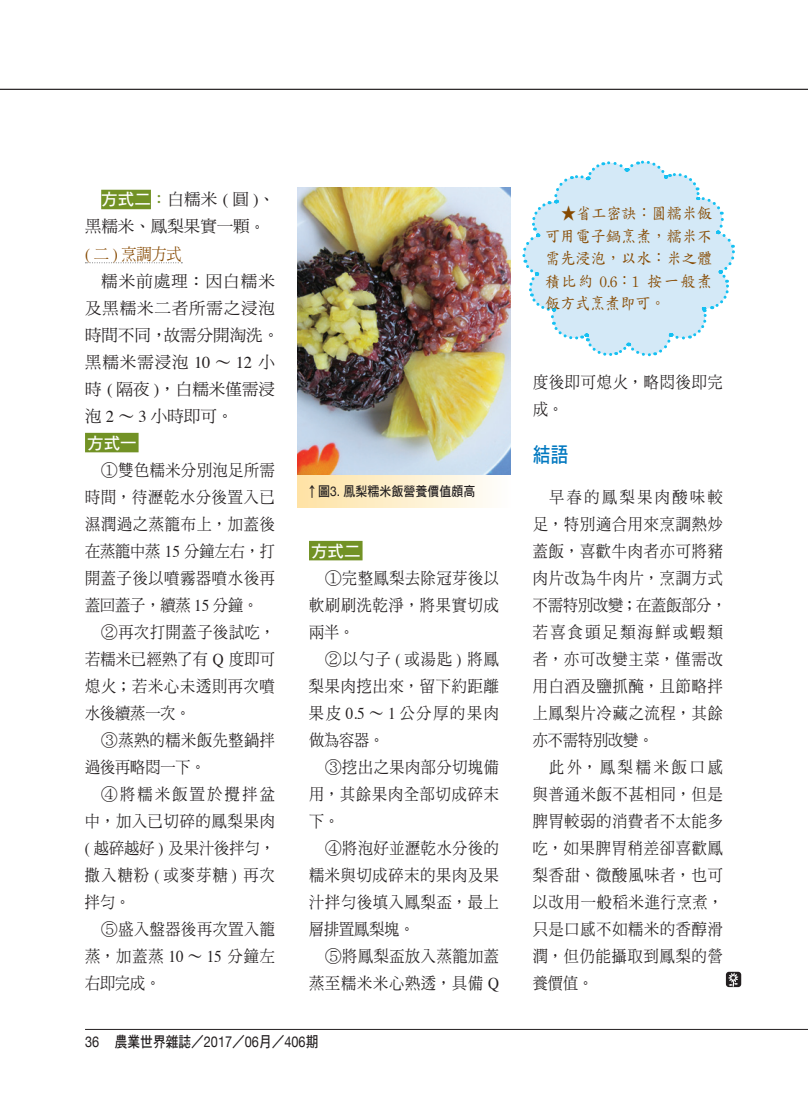
<style>
.page{position:relative;width:808px;height:1106px;background:#fff}
.page>*{position:absolute;margin:0;border:0;box-sizing:border-box;transform-origin:0 0}
.t1{font:21px "DF Hei Std W7";color:#0078c0;scale:.84 1}
.t2{font:16.5px/27px "DF Ming Std W5";letter-spacing:.06em;color:#231f20;text-align:justify}
.t3{font:16.5px/27px "DF Ming Std W5";letter-spacing:.06em;color:#231f20;scale:.91 1}
.t4{font:16.5px/22.5px "DF Kai Shu SB Estd BF";letter-spacing:.01em;color:#864900;text-align:justify;scale:.91 1}
.t5{font:16.5px/27px "DF Ming Std W5";letter-spacing:.04em;color:#231f20}
.t6{font:16.5px/27px "DF Ming Std W5";color:#231f20}
.t7{font:16.5px "DF Hei Std W7";color:#fff}
.t8{font:15px "Helvetica Neue";color:#231f20;scale:.85 1}
.t9{font:13.5px "DF Hei Std W7";color:#231f20;scale:.89 1}
.s1{font-family:"DF Hei Std W7";color:#fff}
.s2{color:#729225}
.s3{font-family:"Times"}
.s4{font-family:"Times";color:#864900}
.s5{color:#864900}
.s6{font-family:"Helvetica Neue"}
.s7{font-family:"DF Hei Std W7"}
</style>
<div class="page">
<hr style="left:0;top:89px;width:808px;height:1px;background:#231f20">
<hr style="left:85px;top:1029px;width:723px;height:1px;background:#231f20">
<div style="left:101px;top:190px;width:50px;height:19px;background:#729225"></div>
<svg style="left:85px;top:262px;width:97px;height:1px"></svg>
<div style="left:85px;top:433px;width:54px;height:19px;background:#729225"></div>
<div style="left:309px;top:541px;width:54px;height:19px;background:#729225"></div>
<div style="left:726px;top:971px;width:15px;height:16px;background:#231f20;border-radius:3px"></div>
<svg style="left:728px;top:972px;width:10px;height:15px"></svg>
<img style="left:298px;top:187px;width:212px;height:288px">
<div style="left:298px;top:475px;width:212px;height:33px;background:linear-gradient(to right,#fee2a4,#fefefc)"></div>
<svg style="left:522px;top:160px;width:213px;height:197px"></svg>
<p class="t6" style="left:85px;top:186px;width:191px;text-indent:16px"><span class="s1">方式二</span><span class="s2">：</span>白糯米 <span class="s3">(</span> 圓 <span class="s3">)</span>、黑糯米、鳳梨果實一顆。<br><span class="s4">(</span> <span class="s5">二</span> <span class="s4">)</span> <span class="s5">烹調方式</span></p>
<p class="t2" style="left:85px;top:267px;width:196px;text-align:left;text-indent:16px">糯米前處理：因白糯米及黑糯米二者所需之浸泡時間不同，故需分開淘洗。黑糯米需浸泡 <span class="s3">10</span> ∼ <span class="s3">12</span> 小時 <span class="s3">(</span> 隔夜 <span class="s3">)</span>，白糯米僅需浸泡 <span class="s3">2</span> ∼ <span class="s3">3</span> 小時即可。</p>
<p class="t7" style="left:87px;top:434px;width:51px">方式一</p>
<p class="t2" style="left:85px;top:456px;width:191px;text-indent:16px">①雙色糯米分別泡足所需時間，待瀝乾水分後置入已濕潤過之蒸籠布上，加蓋後在蒸籠中蒸 <span class="s3">15</span> 分鐘左右，打開蓋子後以噴霧器噴水後再蓋回蓋子，續蒸 <span class="s3">15</span> 分鐘。</p>
<p class="t2" style="left:85px;top:618px;width:191px;text-indent:16px">②再次打開蓋子後試吃，若糯米已經熟了有 <span class="s3">Q</span> 度即可熄火；若米心未透則再次噴水後續蒸一次。</p>
<p class="t5" style="left:85px;top:726px;width:191px;text-indent:16px">③蒸熟的糯米飯先整鍋拌過後再略悶一下。</p>
<p class="t2" style="left:85px;top:780px;width:191px;text-indent:16px">④將糯米飯置於攪拌盆中，加入已切碎的鳳梨果肉<span class="s3">(</span> 越碎越好 <span class="s3">)</span> 及果汁後拌勻，撒入糖粉 <span class="s3">(</span> 或麥芽糖 <span class="s3">)</span> 再次拌勻。</p>
<p class="t2" style="left:85px;top:915px;width:191px;text-indent:16px">⑤盛入盤器後再次置入籠蒸，加蓋蒸 <span class="s3">10</span> ∼ <span class="s3">15</span> 分鐘左右即完成。</p>
<p class="t9" style="left:306px;top:484px;width:192px">↑圖<span class="s6">3.</span> 鳳梨糯米飯營養價值頗高</p>
<p class="t7" style="left:311px;top:542px;width:51px">方式二</p>
<p class="t2" style="left:309px;top:564px;width:191px;text-indent:16px">①完整鳳梨去除冠芽後以軟刷刷洗乾淨，將果實切成兩半。</p>
<p class="t2" style="left:309px;top:645px;width:191px;text-indent:16px">②以勺子 <span class="s3">(</span> 或湯匙 <span class="s3">)</span> 將鳳梨果肉挖出來，留下約距離果皮 <span class="s3">0.5</span> ∼ <span class="s3">1</span> 公分厚的果肉做為容器。</p>
<p class="t2" style="left:309px;top:753px;width:191px;text-indent:16px">③挖出之果肉部分切塊備用，其餘果肉全部切成碎末下。</p>
<p class="t2" style="left:309px;top:834px;width:191px;text-indent:16px">④將泡好並瀝乾水分後的糯米與切成碎末的果肉及果汁拌勻後填入鳳梨盃，最上層排置鳳梨塊。</p>
<p class="t5" style="left:309px;top:942px;width:191px;text-align:right">⑤將鳳梨盃放入蒸籠加蓋蒸至糯米米心熟透，具備 <span class="s3">Q</span></p>
<p class="t8" style="left:85px;top:1030px;width:276px">36 <span class="s7">農業世界雜誌／</span>2017<span class="s7">／</span>06<span class="s7">月／</span>406<span class="s7">期</span></p>
<p class="t4" style="left:545px;top:202px;width:185px;text-indent:16px">★省工密訣：圓糯米飯可用電子鍋烹煮，糯米不需先浸泡，以水：米之體積比約 0.6：1 按一般煮飯方式烹煮即可。</p>
<p class="t3" style="left:533px;top:368px;width:210px">度後即可熄火，略悶後即完成。</p>
<p class="t1" style="left:533px;top:443px;width:44px">結語</p>
<p class="t3" style="left:533px;top:483px;width:214px;text-indent:16px">早春的鳳梨果肉酸味較足，特別適合用來烹調熱炒蓋飯，喜歡牛肉者亦可將豬肉片改為牛肉片，烹調方式不需特別改變；在蓋飯部分，若喜食頭足類海鮮或蝦類者，亦可改變主菜，僅需改用白酒及鹽抓醃，且節略拌上鳳梨片冷藏之流程，其餘亦不需特別改變。</p>
<p class="t3" style="left:533px;top:753px;width:210px;text-align:justify;text-indent:16px">此外，鳳梨糯米飯口感與普通米飯不甚相同，但是脾胃較弱的消費者不太能多吃，如果脾胃稍差卻喜歡鳳梨香甜、微酸風味者，也可以改用一般稻米進行烹煮，只是口感不如糯米的香醇滑潤，但仍能攝取到鳳梨的營養價值。</p>
</div>
